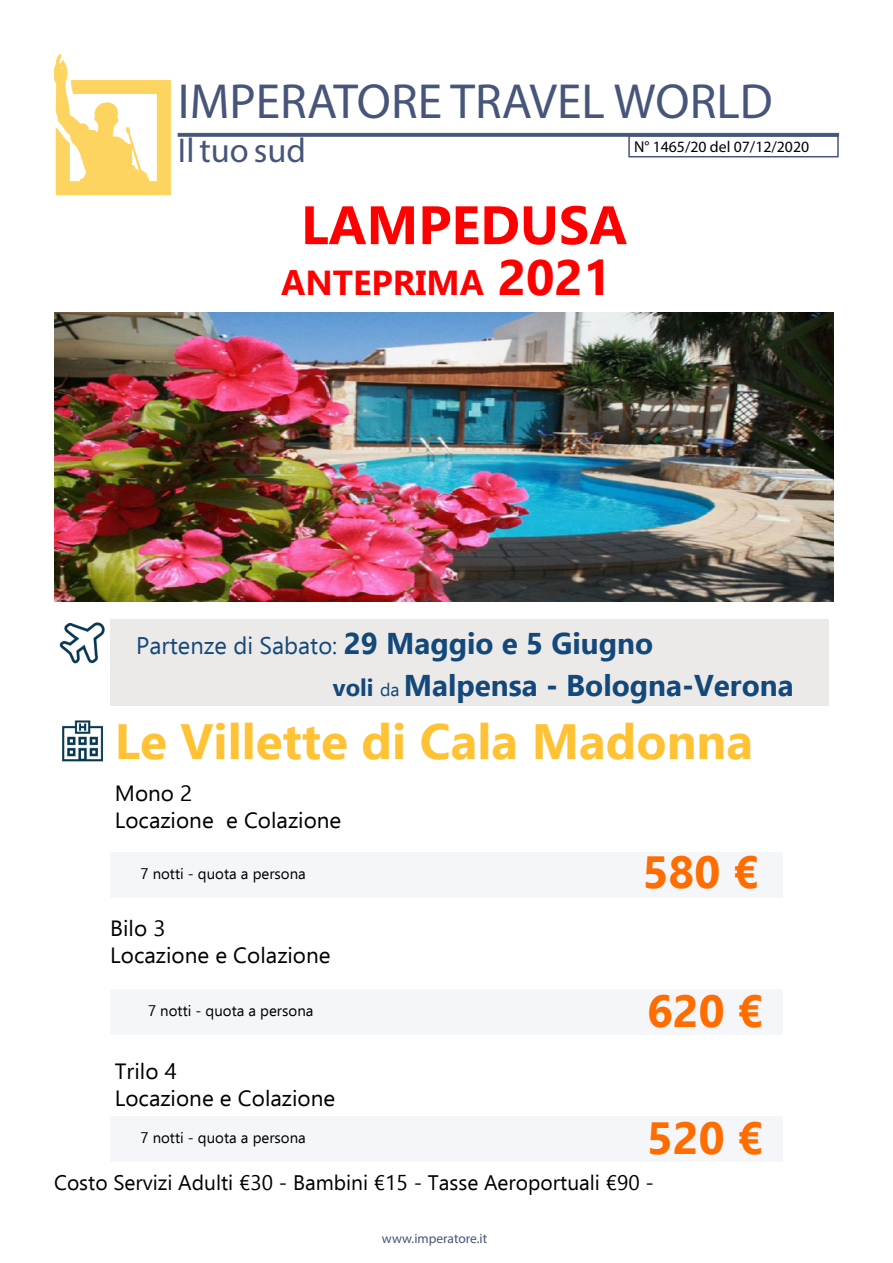
<style>
.page{position:relative;width:893px;height:1263px;background:#fff}
.page>*{position:absolute;margin:0;border:0;box-sizing:border-box;transform-origin:0 0}
.t1{font:700 54px "Ebrima";color:#f00}
.t2{font:700 49.5px "Ebrima";color:#ffc234}
.t3{font:49.5px "Myriad Pro";color:#47557a}
.t4{font:700 45px "Ebrima";color:#ff6c00}
.t5{font:700 34.65px "Ebrima";color:#f00}
.t6{font:34.5px "Myriad Pro";color:#47557a}
.t7{font:700 30px "Ebrima";color:#13487a}
.t8{font:24px "Ebrima";color:#13487a}
.t9{font:22.05px "Ebrima";color:#000}
.t10{font:21px "Ebrima";color:#000}
.t11{font:15.75px "Myriad Pro";color:#000}
.t12{font:15px "Ebrima";color:#000}
.t13{font:13.5px "Myriad Pro";color:#47557a}
.s1{font-size:49.5px}
.s2{font-weight:700;font-size:30px}
.s3{font-size:24px}
.s4{font-weight:400;font-size:18px}
</style>
<div class="page">
<div style="left:110px;top:852px;width:673px;height:45px;background:#f4f6f9"></div>
<div style="left:110px;top:1116px;width:673px;height:45px;background:#f4f6f9"></div>
<div style="left:110px;top:989px;width:673px;height:45px;background:#f4f6f9"></div>
<img style="left:54px;top:54px;width:125px;height:142px">
<hr style="left:178px;top:133px;width:661px;height:3px;background:#47557a">
<div style="left:628px;top:135px;width:211px;height:22px;border:2px solid #47557a"></div>
<img style="left:62px;top:720px;width:41px;height:42px">
<div style="left:110px;top:620px;width:719px;height:86px;background:#ece9e9"></div>
<img style="left:60px;top:622px;width:45px;height:42px">
<img style="left:54px;top:312px;width:779px;height:289px">
<p class="t3" style="left:178px;top:71px;width:596px">IMPERATORE TRAVEL WORLD</p>
<p class="t6" style="left:178px;top:129px;width:129px">Il tuo sud</p>
<p class="t11" style="left:634px;top:137px;width:177px">N° 1465/20 del 07/12/2020</p>
<p class="t1" style="left:301px;top:182px;width:328px">LAMPEDUSA</p>
<p class="t5" style="left:281px;top:255px;width:332px">ANTEPRIMA <span class="s1">2021</span></p>
<p class="t8" style="left:136px;top:628px;width:518px">Partenze di Sabato: <span class="s2">29 Maggio e 5 Giugno</span></p>
<p class="t7" style="left:333px;top:661px;width:462px"><span class="s3">voli</span> <span class="s4">da</span> Malpensa - Bologna-Verona</p>
<p class="t2" style="left:115px;top:702px;width:640px">Le Villette di Cala Madonna</p>
<p class="t9" style="left:115px;top:776px;width:79px">Mono 2</p>
<p class="t9" style="left:115px;top:803px;width:228px">Locazione e Colazione</p>
<p class="t12" style="left:140px;top:863px;width:167px">7 notti - quota a persona</p>
<p class="t9" style="left:110px;top:911px;width:57px">Bilo 3</p>
<p class="t9" style="left:110px;top:938px;width:222px">Locazione e Colazione</p>
<p class="t12" style="left:148px;top:1000px;width:167px">7 notti - quota a persona</p>
<p class="t9" style="left:115px;top:1055px;width:63px">Trilo 4</p>
<p class="t9" style="left:115px;top:1082px;width:222px">Locazione e Colazione</p>
<p class="t12" style="left:140px;top:1127px;width:167px">7 notti - quota a persona</p>
<p class="t4" style="left:643px;top:836px;width:117px">580 €</p>
<p class="t4" style="left:647px;top:975px;width:117px">620 €</p>
<p class="t4" style="left:647px;top:1102px;width:117px">520 €</p>
<p class="t10" style="left:54px;top:1167px;width:601px">Costo Servizi Adulti €30 - Bambini €15 - Tasse Aeroportuali €90 -</p>
<p class="t13" style="left:382px;top:1230px;width:107px">www.imperatore.it</p>
</div>
